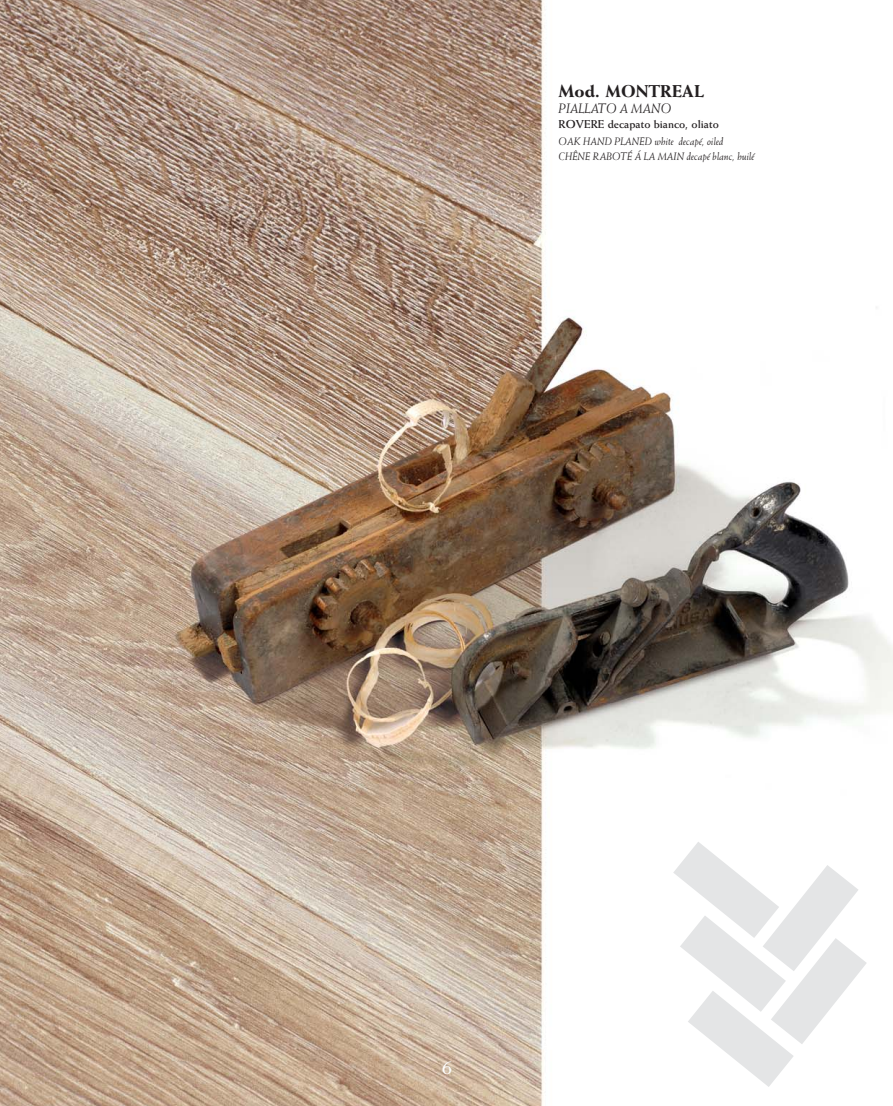
<style>
.page{position:relative;width:893px;height:1106px;background:#fff}
.page>*{position:absolute;margin:0;border:0;box-sizing:border-box;transform-origin:0 0}
.t1{font:20.7px "Weiss";color:#fff}
.t2{font:800 17.25px "Weiss";color:#231f20}
.t3{font:italic 13.8px "Weiss";color:#231f20}
.t4{font:700 11.55px "Weiss";color:#231f20}
.t5{font:italic 10.95px/14.9px "Weiss";color:#231f20}
.s1{font-size:17.7px}
</style>
<div class="page">
<img style="left:0;top:0;width:893px;height:1105px">
<svg style="left:673px;top:841px;width:194px;height:246px"></svg>
<h2 class="t2" style="left:559px;top:84px;width:147px"><span class="s1">Mod.</span> MONTREAL</h2>
<p class="t3" style="left:559px;top:102px;width:114px">PIALLATO A MANO</p>
<p class="t4" style="left:559px;top:119px;width:162px">ROVERE decapato bianco, oliato</p>
<p class="t5" style="left:559px;top:134px;width:197px">OAK HAND PLANED white decapé, oiled<br>CHÊNE RABOTÉ Á LA MAIN decapé blanc, huilé</p>
<h1 class="t1" style="left:442px;top:1058px;width:12px">6</h1>
</div>
